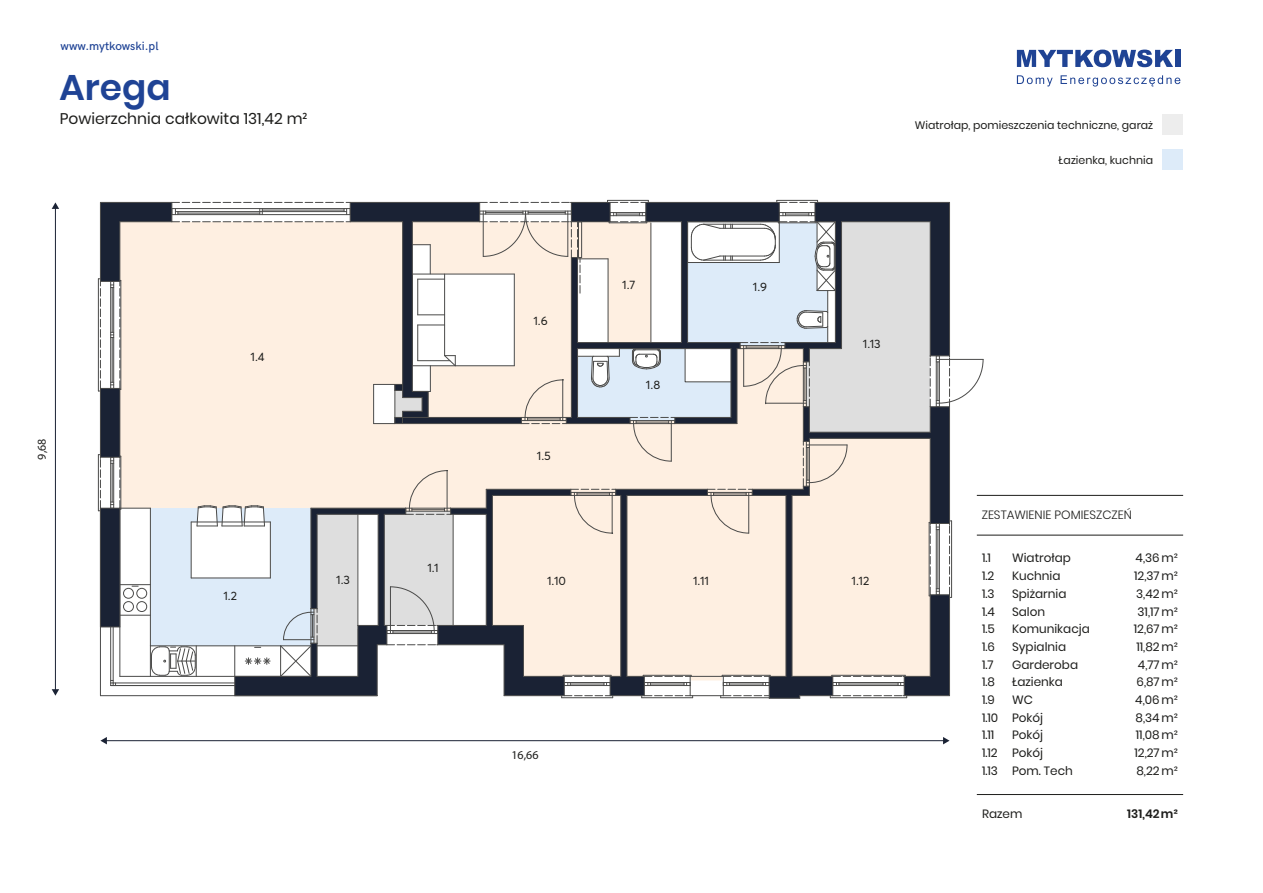
<style>
.page{position:relative;width:1263px;height:893px;background:#fff}
.page>*{position:absolute;margin:0;border:0;box-sizing:border-box;transform-origin:0 0}
.t1{font:600 35.85px "Poppins";color:#1f4395}
.t2{font:15.45px "Poppins";color:#1d1d1b}
.t3{font:12px/17.7px "Poppins";color:#1d1d1b}
.t4{font:12px "Averta";color:#1d1d1b}
.t5{font:300 12px "Poppins";color:#1d1d1b}
.t6{font:500 12px "HK Grotesk";color:#1f4395}
.t7{font:12px "Myriad Pro";color:#1d1d1b}
.t8{font:600 12px "Poppins";color:#1d1d1b}
.t9{font:10.95px "Poppins";color:#1d1d1b}
</style>
<div class="page">
<hr style="left:769px;top:698px;width:31px;height:1px;background:#4a4a49">
<svg style="left:98px;top:200px;width:885px;height:498px"></svg>
<hr style="left:55px;top:208px;width:1px;height:482px;background:#1a2234">
<svg style="left:52px;top:202px;width:7px;height:7px"></svg>
<svg style="left:52px;top:689px;width:7px;height:7px"></svg>
<hr style="left:106px;top:740px;width:838px;height:1px;background:#1a2234">
<svg style="left:943px;top:737px;width:6px;height:7px"></svg>
<svg style="left:100px;top:737px;width:7px;height:7px"></svg>
<hr style="left:977px;top:794px;width:206px;height:1px;background:#1d1d1b">
<hr style="left:977px;top:535px;width:206px;height:1px;background:#1d1d1b">
<hr style="left:977px;top:495px;width:206px;height:1px;background:#1d1d1b">
<div style="left:1162px;top:149px;width:20px;height:21px;background:#ddebf9"></div>
<div style="left:1162px;top:114px;width:20px;height:20px;background:#ededed"></div>
<svg style="left:1017px;top:50px;width:156px;height:17px"></svg>
<div style="left:1175px;top:50px;width:5px;height:17px;background:#1f4394"></div>
<svg style="left:1017px;top:75px;width:36px;height:12px"></svg>
<svg style="left:1060px;top:75px;width:120px;height:12px"></svg>
<p class="t6" style="left:61px;top:36px;width:99px">www.mytkowski.pl</p>
<h1 class="t1" style="left:59px;top:67px;width:113px">Arega</h1>
<p class="t2" style="left:60px;top:110px;width:249px">Powierzchnia całkowita 131,42 m<sup>2</sup></p>
<p class="t7" style="left:34px;top:459px;width:22px;rotate:-90deg">9,68</p>
<p class="t4" style="left:251px;top:349px;width:15px">1.4</p>
<p class="t4" style="left:223px;top:588px;width:15px">1.2</p>
<p class="t4" style="left:336px;top:572px;width:15px">1.3</p>
<p class="t4" style="left:427px;top:561px;width:13px">1.1</p>
<p class="t9" style="left:915px;top:119px;width:240px">Wiatrołap, pomieszczenia techniczne, garaż</p>
<p class="t9" style="left:1059px;top:154px;width:96px">Łazienka, kuchnia</p>
<p class="t4" style="left:533px;top:313px;width:16px">1.6</p>
<p class="t4" style="left:537px;top:449px;width:16px">1.5</p>
<p class="t4" style="left:622px;top:277px;width:15px">1.7</p>
<p class="t4" style="left:646px;top:377px;width:16px">1.8</p>
<p class="t4" style="left:753px;top:279px;width:16px">1.9</p>
<p class="t4" style="left:863px;top:336px;width:19px">1.13</p>
<p class="t4" style="left:547px;top:573px;width:20px">1.10</p>
<p class="t4" style="left:693px;top:573px;width:17px">1.11</p>
<p class="t4" style="left:852px;top:573px;width:19px">1.12</p>
<p class="t7" style="left:511px;top:747px;width:29px">16,66</p>
<p class="t5" style="left:982px;top:508px;width:152px">ZESTAWIENIE POMIESZCZEŃ</p>
<p class="t3" style="left:1012px;top:549px;width:79px">Wiatrołap<br>Kuchnia<br>Spiżarnia<br>Salon<br>Komunikacja<br>Sypialnia<br>Garderoba<br>Łazienka<br>WC<br>Pokój<br>Pokój<br>Pokój<br>Pom. Tech</p>
<p class="t3" style="left:982px;top:549px;width:18px">1.1<br>1.2<br>1.3<br>1.4<br>1.5<br>1.6<br>1.7<br>1.8<br>1.9<br>1.10<br>1.11<br>1.12<br>1.13</p>
<p class="t3" style="left:1134px;top:549px;width:46px;text-align:center">4,36m²<br>12,37m²<br>3,42m²<br>31,17m²<br>12,67m²<br>11,82m²<br>4,77m²<br>6,87m²<br>4,06m²<br>8,34m²<br>11,08m²<br>12,27m²<br>8,22m²</p>
<p class="t8" style="left:1127px;top:807px;width:52px">131,42m²</p>
<p class="t3" style="left:982px;top:805px;width:42px">Razem</p>
</div>
